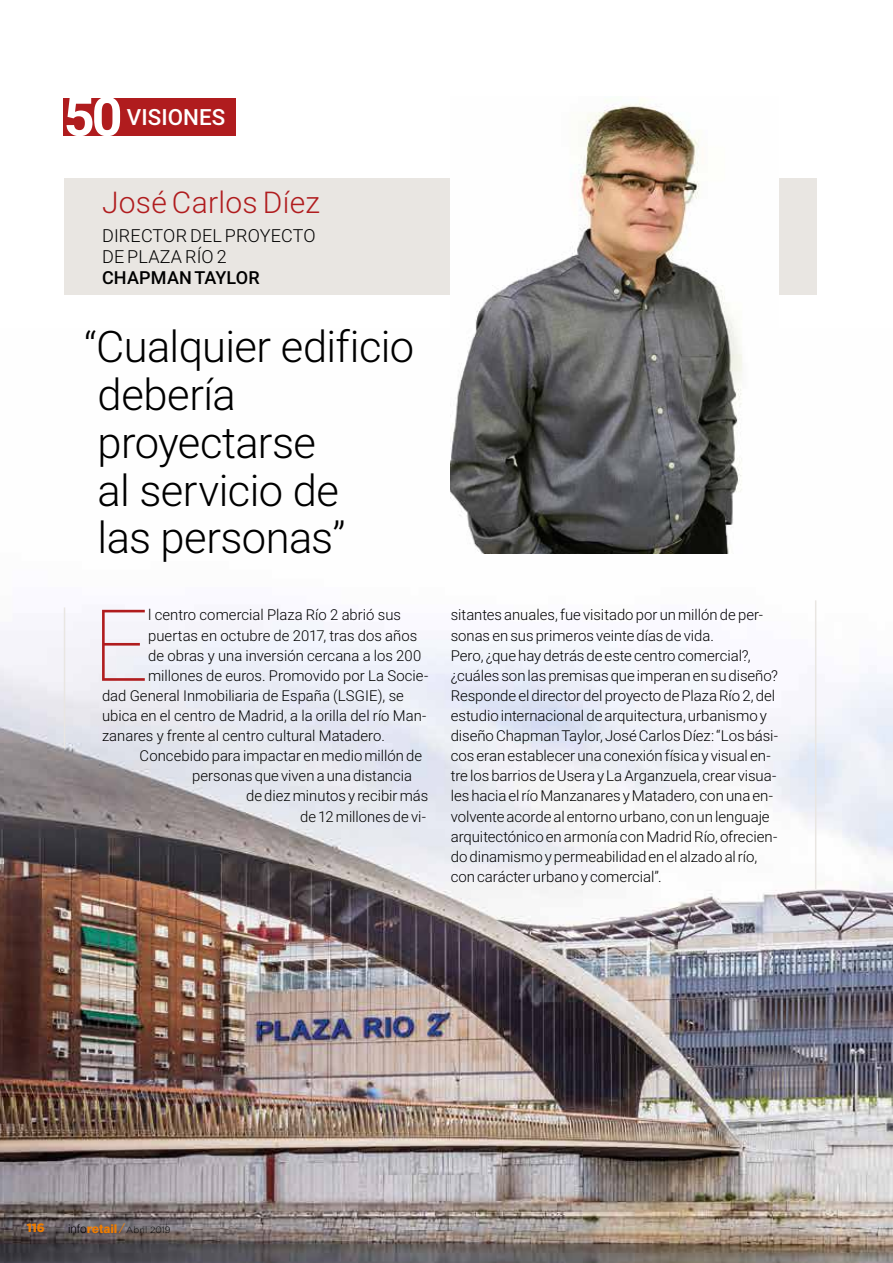
<style>
.page{position:relative;width:893px;height:1263px;background:#fff}
.page>*{position:absolute;margin:0;border:0;box-sizing:border-box;transform-origin:0 0}
.t1{font:100 99.75px "Roboto";color:#b01c1e}
.t2{font:700 53.85px "Roboto";color:#fff}
.t3{font:300 43.5px/48px "Roboto";letter-spacing:-.015em;color:#000}
.t4{font:300 30px "Roboto";letter-spacing:.01em;color:#b01c1e}
.t5{font:500 22.35px "Roboto";letter-spacing:.005em;color:#fff}
.t6{font:300 18px/21px "Roboto";letter-spacing:.01em;color:#000}
.t7{font:500 18px "Roboto";letter-spacing:.01em;color:#000}
.t8{font:300 15px/20.1px "Roboto";color:#000}
.t9{font:900 12px "Gotham";color:#ef7d00}
.t10{font:300 9px "Gotham";color:#000}
.s1{font-size:42px}
.s2{font-family:"Swiss 721 BT";font-size:12px}
.s3{font-family:"Swiss 721 BT";font-weight:800;font-size:12px;color:#ef7d00}
.s4{font-family:"News";font-weight:400;font-size:12px;color:#ef7d00}
</style>
<div class="page">
<img style="left:0;top:415px;width:893px;height:848px">
<div style="left:64px;top:178px;width:752px;height:116px;background:#e9e6e2"></div>
<div style="left:64px;top:98px;width:172px;height:38px;background:#b01c1e"></div>
<hr style="left:64px;top:607px;width:1px;height:141px;background:#e9e6e2">
<hr style="left:815px;top:600px;width:1px;height:289px;background:#e9e6e2">
<img style="left:451px;top:98px;width:327px;height:455px">
<h2 class="t2" style="left:64px;top:79px;width:60px">50</h2>
<h3 class="t5" style="left:127px;top:102px;width:100px">VISIONES</h3>
<h3 class="t4" style="left:102px;top:182px;width:220px">José Carlos Díez</h3>
<p class="t6" style="left:102px;top:224px;width:215px">DIRECTOR DEL PROYECTO<br>DE PLAZA RÍO 2</p>
<p class="t7" style="left:102px;top:265px;width:159px">CHAPMAN TAYLOR</p>
<h3 class="t3" style="left:98px;top:320px;width:318px;text-indent:-14px"><span class="s1">“</span>Cualquier edificio debería proyectarse<br>al servicio de<br>las personas”</h3>
<h1 class="t1" style="left:92px;top:575px;width:58px">E</h1>
<p class="t8" style="left:148px;top:604px;width:254px">l centro comercial Plaza Río 2 abrió sus</p>
<p class="t8" style="left:148px;top:625px;width:271px">puertas en octubre de 2017, tras dos años</p>
<p class="t8" style="left:148px;top:645px;width:275px">de obras y una inversión cercana a los 200</p>
<p class="t8" style="left:148px;top:665px;width:282px">millones de euros. Promovido por La Socie-</p>
<p class="t8" style="left:102px;top:685px;width:303px">dad General Inmobiliaria de España (LSGIE), se</p>
<p class="t8" style="left:102px;top:705px;width:326px">ubica en el centro de Madrid, a la orilla del río Man-</p>
<p class="t8" style="left:102px;top:725px;width:284px">zanares y frente al centro cultural Matadero.</p>
<p class="t8" style="left:140px;top:745px;width:284px">Concebido para impactar en medio millón de</p>
<p class="t8" style="left:192px;top:765px;width:222px">personas que viven a una distancia</p>
<p class="t8" style="left:246px;top:785px;width:184px">de diez minutos y recibir más</p>
<p class="t8" style="left:300px;top:805px;width:128px">de 12 millones de vi-</p>
<p class="t8" style="left:451px;top:604px;width:329px">sitantes anuales, fue visitado por un millón de per&shy;sonas en sus primeros veinte días de vida.<br>Pero, ¿que hay detrás de este centro comercial?, ¿cuáles son las premisas que imperan en su diseño?<br>Responde el director del proyecto de Plaza Río 2, del estudio internacional de arquitectura, urbanismo y diseño Chapman Taylor, José Carlos Díez: “Los bási&shy;cos eran establecer una conexión física y visual en&shy;tre los barrios de Usera y La Arganzuela, crear visua&shy;les hacia el río Manzanares y Matadero, con una en&shy;volvente acorde al entorno urbano, con un lenguaje arquitectónico en armonía con Madrid Río, ofrecien&shy;do dinamismo y permeabilidad en el alzado al río, con carácter urbano y comercial”.</p>
<p class="t9" style="left:27px;top:1221px;width:20px">116</p>
<p class="t10" style="left:68px;top:1225px;width:104px"><span class="s2">info</span><span class="s3">retail</span><span class="s4">/</span>Abril 2019</p>
</div>
